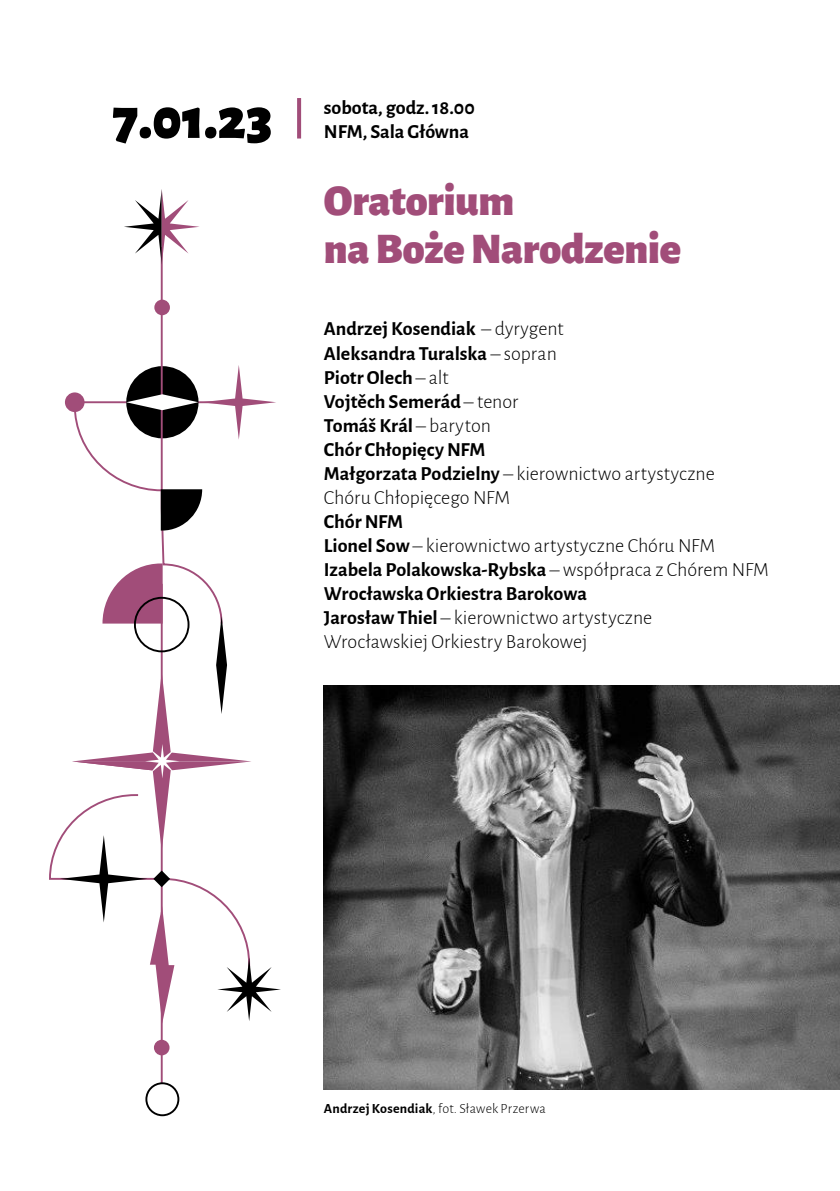
<style>
.page{position:relative;width:840px;height:1191px;background:#fff}
.page>*{position:absolute;margin:0;border:0;box-sizing:border-box;transform-origin:0 0}
.t1{font:900 58.4px "Alegreya Sans";color:#000}
.t2{font:900 44px/48px "Alegreya Sans";letter-spacing:-.01em;color:#a14d79}
.t3{font:700 20px/24px "Alegreya Sans";color:#000}
.t4{font:300 20px/24px "Alegreya Sans";letter-spacing:.005em;color:#000}
.t5{font:300 14px "Alegreya Sans";letter-spacing:.01em;color:#000}
.s1{font-weight:300}
.s2{font-weight:700}
</style>
<div class="page">
<svg style="left:297px;top:98px;width:4px;height:40px"></svg>
<img style="left:324px;top:685px;width:515px;height:404px">
<svg style="left:49px;top:265px;width:121px;height:615px"></svg>
<div style="left:154px;top:300px;width:16px;height:15px;background:#a14d79;border-radius:50%"></div>
<svg style="left:124px;top:189px;width:75px;height:76px"></svg>
<svg style="left:60px;top:563px;width:221px;height:554px"></svg>
<svg style="left:73px;top:365px;width:203px;height:165px"></svg>
<h1 class="t1" style="left:112px;top:72px;width:161px">7.01.23</h1>
<p class="t3" style="left:324px;top:94px;width:152px">sobota, godz. 18.00<br>NFM, Sala Główna</p>
<h2 class="t2" style="left:324px;top:173px;width:358px">Oratorium<br>na Boże Narodzenie</h2>
<p class="t3" style="left:324px;top:316px;width:392px">Andrzej Kosendiak <span class="s1">– dyrygent<br></span>Aleksandra Turalska <span class="s1">– sopran<br></span>Piotr Olech <span class="s1">– alt<br></span>Vojtěch Semerád <span class="s1">– tenor<br></span>Tomáš Král <span class="s1">– baryton<br></span>Chór Chłopięcy NFM<br>Małgorzata Podzielny <span class="s1">– kierownictwo artystyczne<br>Chóru Chłopięcego NFM</span></p>
<p class="t4" style="left:324px;top:508px;width:446px"><span class="s2">Chór NFM<br>Lionel Sow</span> – kierownictwo artystyczne Chóru NFM <span class="s2">Izabela Polakowska-Rybska</span> – współpraca z Chórem NFM <span class="s2">Wrocławska Orkiestra Barokowa<br>Jarosław Thiel</span> – kierownictwo artystyczne<br>Wrocławskiej Orkiestry Barokowej</p>
<p class="t5" style="left:324px;top:1099px;width:223px"><span class="s2">Andrzej Kosendiak</span>, fot. Sławek Przerwa</p>
</div>
